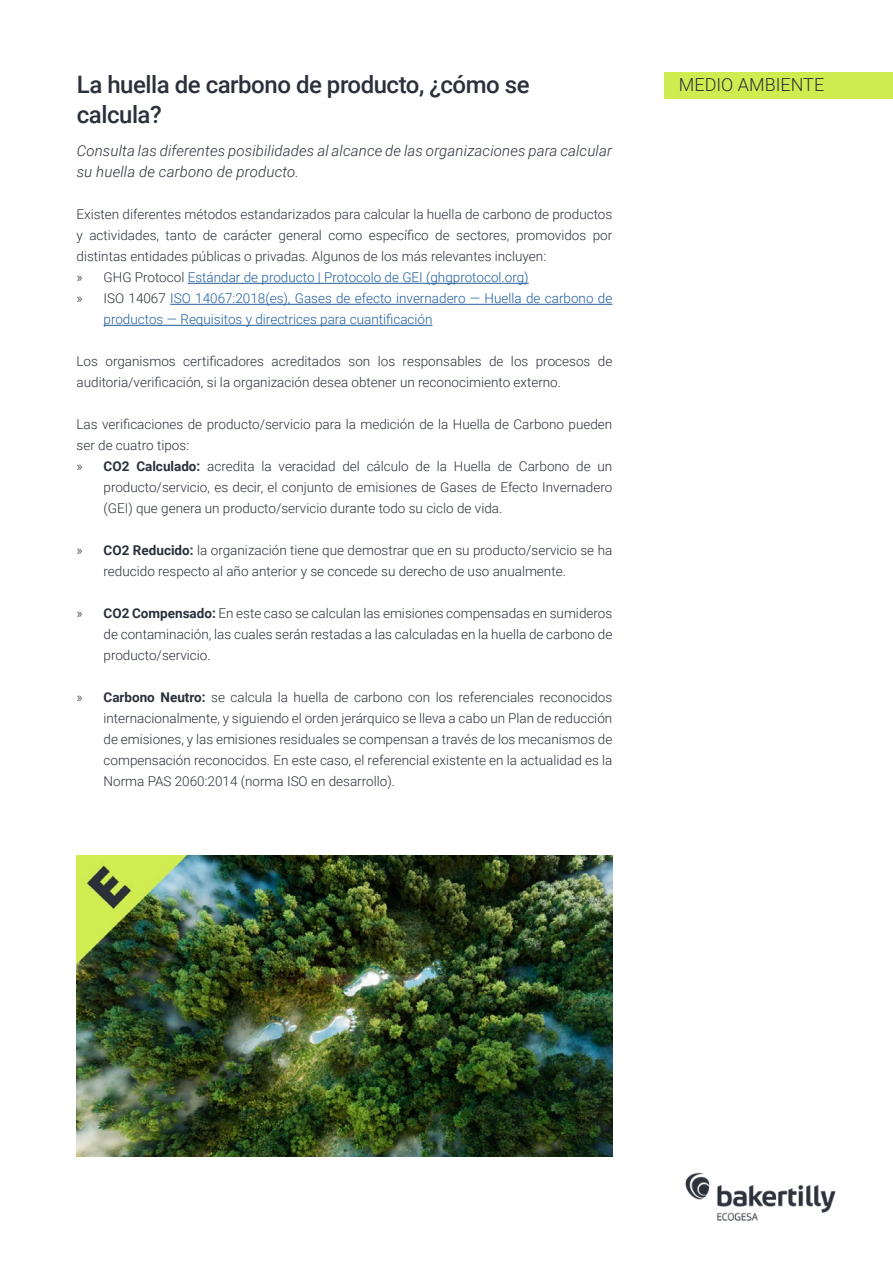
<style>
.page{position:relative;width:893px;height:1263px;background:#fff}
.page>*{position:absolute;margin:0;border:0;box-sizing:border-box;transform-origin:0 0}
.t1{font:500 24px/30px "Roboto";letter-spacing:-.02em;color:#2b303a}
.t2{font:300 18px "Roboto";color:#2b303a}
.t3{font:italic 300 15px/21px "Roboto";letter-spacing:.01em;color:#2b303a}
.t4{font:300 13.5px/21px "Roboto";color:#2b303a}
.t5{font:300 13.5px "Roboto";color:#215e9e}
.s1{color:#2b303a}
.s2{font-weight:700}
</style>
<div class="page">
<img style="left:685px;top:1172px;width:151px;height:49px">
<hr style="left:188px;top:283px;width:341px;height:1px;background:#215e9e">
<hr style="left:170px;top:304px;width:442px;height:1px;background:#215e9e">
<hr style="left:104px;top:325px;width:328px;height:1px;background:#215e9e">
<img style="left:77px;top:855px;width:535px;height:302px">
<div style="left:664px;top:72px;width:229px;height:26px;background:#d1ec51"></div>
<h1 class="t1" style="left:77px;top:69px;width:454px">La huella de carbono de producto, ¿cómo se calcula?</h1>
<h2 class="t2" style="left:679px;top:72px;width:147px">MEDIO AMBIENTE</h2>
<p class="t3" style="left:77px;top:140px;width:537px">Consulta las diferentes posibilidades al alcance de las organizaciones para calcular su huella de carbono de producto.</p>
<p class="t4" style="left:77px;top:203px;width:537px">Existen diferentes métodos estandarizados para calcular la huella de carbono de productos</p>
<p class="t4" style="left:77px;top:224px;width:537px">y actividades, tanto de carácter general como específico de sectores, promovidos por</p>
<p class="t4" style="left:77px;top:245px;width:471px">distintas entidades públicas o privadas. Algunos de los más relevantes incluyen:</p>
<p class="t5" style="left:77px;top:268px;width:454px"><span class="s1">» GHG Protocol</span> Estándar de producto | Protocolo de GEI (ghgprotocol.org)</p>
<p class="t5" style="left:77px;top:289px;width:537px"><span class="s1">» ISO 14067</span> ISO 14067:2018(es), Gases de efecto invernadero — Huella de carbono de</p>
<p class="t5" style="left:104px;top:310px;width:330px">productos — Requisitos y directrices para cuantificación</p>
<p class="t4" style="left:77px;top:351px;width:537px">Los organismos certificadores acreditados son los responsables de los procesos de auditoria/verificación, si la organización desea obtener un reconocimiento externo.</p>
<p class="t4" style="left:77px;top:414px;width:537px">Las verificaciones de producto/servicio para la medición de la Huella de Carbono pueden</p>
<p class="t4" style="left:77px;top:435px;width:114px">ser de cuatro tipos:</p>
<p class="t4" style="left:77px;top:456px;width:537px">» <span class="s2">CO2 Calculado:</span> acredita la veracidad del cálculo de la Huella de Carbono de un</p>
<p class="t4" style="left:104px;top:477px;width:510px">producto/servicio, es decir, el conjunto de emisiones de Gases de Efecto Invernadero</p>
<p class="t4" style="left:104px;top:498px;width:400px">(GEI) que genera un producto/servicio durante todo su ciclo de vida.</p>
<p class="t4" style="left:104px;top:540px;width:510px;text-indent:-27px">» <span class="s2">CO2 Reducido:</span> la organización tiene que demostrar que en su producto/servicio se ha reducido respecto al año anterior y se concede su derecho de uso anualmente.</p>
<p class="t4" style="left:104px;top:603px;width:510px;text-align:justify;text-indent:-27px">» <span class="s2">CO2 Compensado:</span> En este caso se calculan las emisiones compensadas en sumideros de contaminación, las cuales serán restadas a las calculadas en la huella de carbono de producto/servicio.</p>
<p class="t4" style="left:104px;top:687px;width:510px;text-align:justify;text-indent:-27px">» <span class="s2">Carbono Neutro:</span> se calcula la huella de carbono con los referenciales reconocidos internacionalmente, y siguiendo el orden jerárquico se lleva a cabo un Plan de reducción de emisiones, y las emisiones residuales se compensan a través de los mecanismos de compensación reconocidos. En este caso, el referencial existente en la actualidad es la Norma PAS 2060:2014 (norma ISO en desarrollo).</p>
</div>
